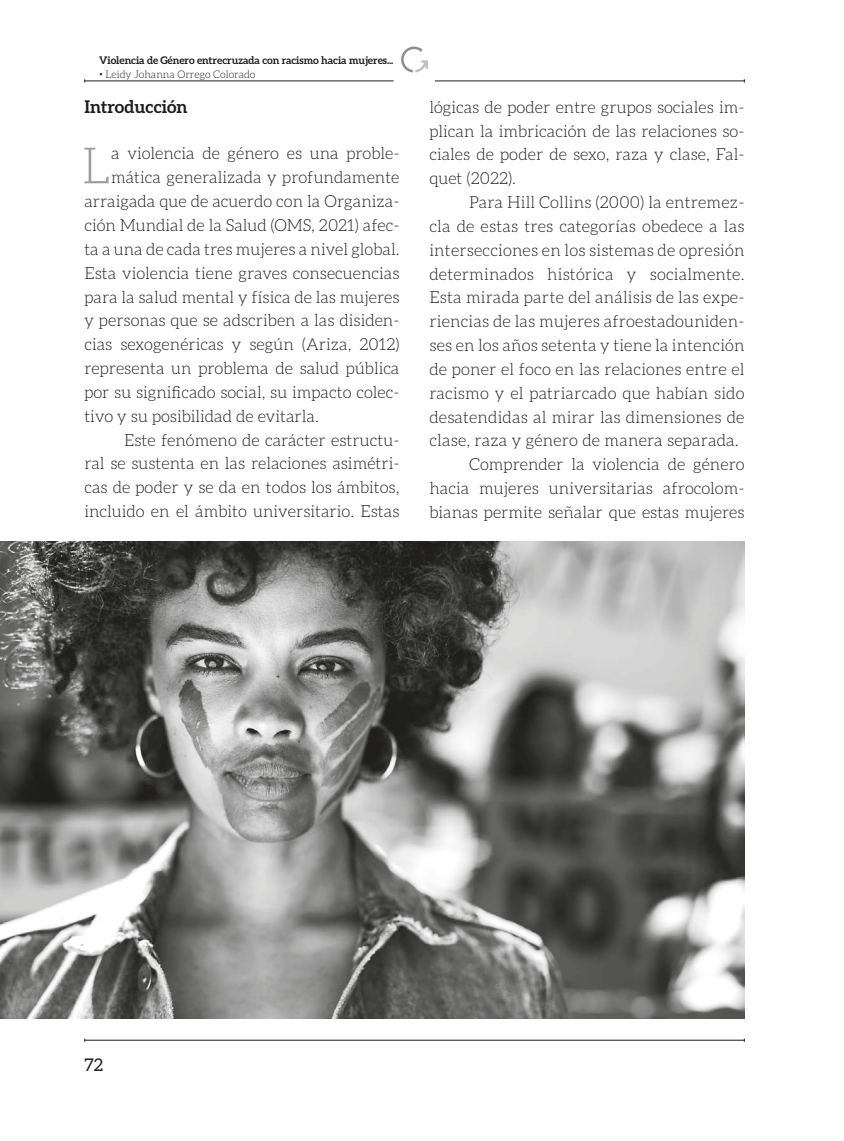
<style>
.page{position:relative;width:844px;height:1141px;background:#fff}
.page>*{position:absolute;margin:0;border:0;box-sizing:border-box;transform-origin:0 0}
.t1{font:300 50.4px "Aleo";color:#9d9d9d}
.t2{font:700 17.5px "Aleo";color:#1d1d1b}
.t3{font:17.5px "Aleo";color:#1d1d1b}
.t4{font:300 16.62px/23.8px "Aleo";color:#1d1d1b;text-align:justify}
.t5{font:700 10.5px "Aleo";letter-spacing:-.005em;color:#1d1d1b}
.t6{font:300 10.5px "Aleo";color:#1d1d1b}
</style>
<div class="page">
<svg style="left:401px;top:47px;width:27px;height:26px"></svg>
<hr style="left:85px;top:1040px;width:659px;height:1px;background:#1d1d1b">
<hr style="left:85px;top:81px;width:308px;height:1px;background:#1d1d1b">
<hr style="left:435px;top:81px;width:309px;height:1px;background:#1d1d1b">
<img style="left:0;top:542px;width:744px;height:477px">
<p class="t5" style="left:99px;top:54px;width:295px">Violencia de Género entrecruzada con racismo hacia mujeres...</p>
<p class="t6" style="left:105px;top:68px;width:151px">Leidy Johanna Orrego Colorado</p>
<p class="t2" style="left:84px;top:97px;width:105px">Introducción</p>
<h1 class="t1" style="left:82px;top:138px;width:31px">L</h1>
<p class="t4" style="left:111px;top:142px;width:290px">a violencia de género es una proble-</p>
<p class="t4" style="left:111px;top:166px;width:290px">mática generalizada y profundamente</p>
<p class="t4" style="left:84px;top:189px;width:316px">arraigada que de acuerdo con la Organiza-</p>
<p class="t4" style="left:84px;top:213px;width:316px">ción Mundial de la Salud (OMS, 2021) afec-</p>
<p class="t4" style="left:84px;top:237px;width:316px">ta a una de cada tres mujeres a nivel global.</p>
<p class="t4" style="left:84px;top:261px;width:316px">Esta violencia tiene graves consecuencias</p>
<p class="t4" style="left:84px;top:285px;width:316px">para la salud mental y física de las mujeres</p>
<p class="t4" style="left:84px;top:309px;width:316px">y personas que se adscriben a las disiden-</p>
<p class="t4" style="left:84px;top:332px;width:316px">cias sexogenéricas y según (Ariza, 2012)</p>
<p class="t4" style="left:84px;top:356px;width:316px">representa un problema de salud pública</p>
<p class="t4" style="left:84px;top:380px;width:316px">por su significado social, su impacto colec-</p>
<p class="t4" style="left:84px;top:404px;width:236px">tivo y su posibilidad de evitarla.</p>
<p class="t4" style="left:124px;top:428px;width:277px">Este fenómeno de carácter estructu-</p>
<p class="t4" style="left:84px;top:452px;width:316px">ral se sustenta en las relaciones asimétri-</p>
<p class="t4" style="left:84px;top:475px;width:316px">cas de poder y se da en todos los ámbitos,</p>
<p class="t4" style="left:84px;top:499px;width:316px">incluido en el ámbito universitario. Estas</p>
<p class="t4" style="left:429px;top:95px;width:316px">lógicas de poder entre grupos sociales im&shy;plican la imbricación de las relaciones so&shy;ciales de poder de sexo, raza y clase, Fal&shy;quet (2022).</p>
<p class="t4" style="left:469px;top:190px;width:277px">Para Hill Collins (2000) la entremez-</p>
<p class="t4" style="left:429px;top:214px;width:316px">cla de estas tres categorías obedece a las</p>
<p class="t4" style="left:429px;top:238px;width:316px">intersecciones en los sistemas de opresión</p>
<p class="t4" style="left:429px;top:262px;width:316px">determinados histórica y socialmente.</p>
<p class="t4" style="left:429px;top:286px;width:316px">Esta mirada parte del análisis de las expe-</p>
<p class="t4" style="left:429px;top:309px;width:316px">riencias de las mujeres afroestadouniden-</p>
<p class="t4" style="left:429px;top:333px;width:316px">ses en los años setenta y tiene la intención</p>
<p class="t4" style="left:429px;top:357px;width:316px">de poner el foco en las relaciones entre el</p>
<p class="t4" style="left:429px;top:381px;width:316px">racismo y el patriarcado que habían sido</p>
<p class="t4" style="left:429px;top:405px;width:316px">desatendidas al mirar las dimensiones de</p>
<p class="t4" style="left:429px;top:429px;width:311px">clase, raza y género de manera separada.</p>
<p class="t4" style="left:469px;top:452px;width:277px">Comprender la violencia de género</p>
<p class="t4" style="left:429px;top:476px;width:316px">hacia mujeres universitarias afrocolom-</p>
<p class="t4" style="left:429px;top:500px;width:316px">bianas permite señalar que estas mujeres</p>
<p class="t3" style="left:84px;top:1055px;width:20px">72</p>
</div>
